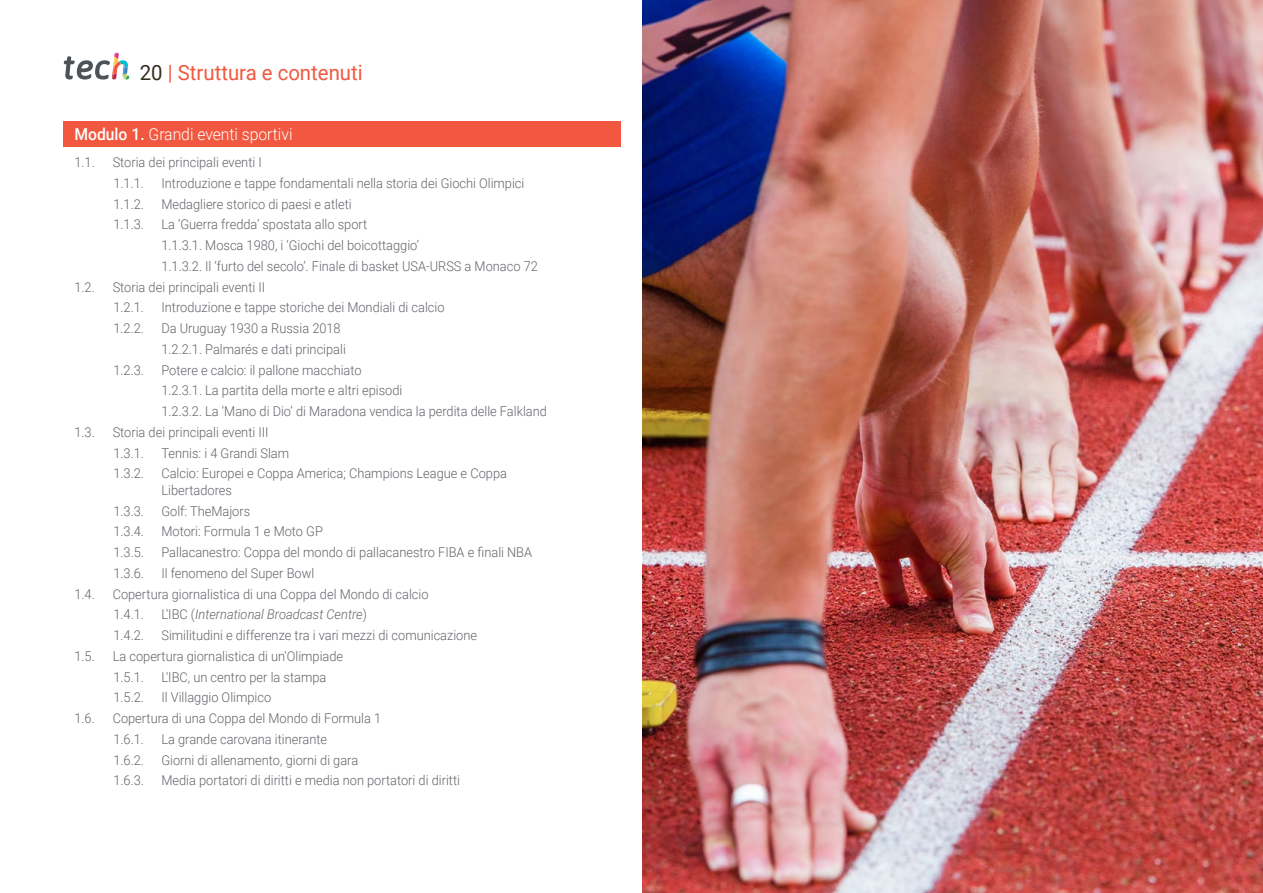
<style>
.page{position:relative;width:1263px;height:893px;background:#fff}
.page>*{position:absolute;margin:0;border:0;box-sizing:border-box;transform-origin:0 0}
.t1{font:21px "Roboto";color:#f1583f}
.t2{font:300 16.5px "Roboto";color:#fff;scale:.95 1}
.t3{font:300 13.5px/20.7px "Roboto";color:#61646a;scale:.95 1}
.t4{font:italic 300 13.5px "Roboto";color:#61646a;scale:.95 1}
.s1{color:#312e20}
.s2{font-weight:500}
.s3{font-style:normal}
</style>
<div class="page">
<svg style="left:64px;top:53px;width:65px;height:27px"></svg>
<div style="left:63px;top:121px;width:558px;height:25px;background:#f1583f"></div>
<img style="left:642px;top:0;width:621px;height:893px">
<h1 class="t1" style="left:140px;top:57px;width:224px"><span class="s1">20</span> | Struttura e contenuti</h1>
<p class="t2" style="left:74px;top:123px;width:231px"><span class="s2">Modulo 1.</span> Grandi eventi sportivi</p>
<p class="t3" style="left:74px;top:151px;width:23px">1.1.</p>
<p class="t3" style="left:113px;top:151px;width:159px">Storia dei principali eventi I<br>1.1.1.</p>
<p class="t3" style="left:161px;top:172px;width:384px">Introduzione e tappe fondamentali nella storia dei Giochi Olimpici</p>
<p class="t3" style="left:113px;top:193px;width:34px">1.1.2.</p>
<p class="t3" style="left:161px;top:193px;width:202px">Medagliere storico di paesi e atleti</p>
<p class="t3" style="left:113px;top:214px;width:34px">1.1.3.</p>
<p class="t3" style="left:161px;top:214px;width:398px">La ‘Guerra fredda’ spostata allo sport<br>1.1.3.1. Mosca 1980, i ‘Giochi del boicottaggio’<br>1.1.3.2. Il ‘furto del secolo’. Finale di basket USA-URSS a Monaco 72</p>
<p class="t3" style="left:74px;top:276px;width:23px">1.2.</p>
<p class="t3" style="left:113px;top:276px;width:162px">Storia dei principali eventi II<br>1.2.1.</p>
<p class="t3" style="left:161px;top:297px;width:299px">Introduzione e tappe storiche dei Mondiali di calcio</p>
<p class="t3" style="left:113px;top:317px;width:34px">1.2.2.</p>
<p class="t3" style="left:161px;top:317px;width:196px">Da Uruguay 1930 a Russia 2018<br>1.2.2.1. Palmarés e dati principali</p>
<p class="t3" style="left:113px;top:359px;width:34px">1.2.3.</p>
<p class="t3" style="left:161px;top:359px;width:407px">Potere e calcio: il pallone macchiato<br>1.2.3.1. La partita della morte e altri episodi<br>1.2.3.2. La ‘Mano di Dio’ di Maradona vendica la perdita delle Falkland</p>
<p class="t3" style="left:74px;top:421px;width:23px">1.3.</p>
<p class="t3" style="left:113px;top:421px;width:166px">Storia dei principali eventi III<br>1.3.1.</p>
<p class="t3" style="left:161px;top:442px;width:136px">Tennis: i 4 Grandi Slam</p>
<p class="t3" style="left:113px;top:463px;width:34px">1.3.2.</p>
<p class="t3" style="left:161px;top:465px;width:365px;line-height:16.5px">Calcio: Europei e Coppa America; Champions League e Coppa<br>Libertadores</p>
<p class="t3" style="left:113px;top:500px;width:34px">1.3.3.</p>
<p class="t3" style="left:161px;top:500px;width:95px">Golf: TheMajors</p>
<p class="t3" style="left:113px;top:521px;width:34px">1.3.4.</p>
<p class="t3" style="left:161px;top:521px;width:172px">Motori: Formula 1 e Moto GP</p>
<p class="t3" style="left:113px;top:541px;width:34px">1.3.5.</p>
<p class="t3" style="left:161px;top:541px;width:392px">Pallacanestro: Coppa del mondo di pallacanestro FIBA e finali NBA</p>
<p class="t3" style="left:113px;top:562px;width:34px">1.3.6.</p>
<p class="t3" style="left:161px;top:562px;width:162px">Il fenomeno del Super Bowl</p>
<p class="t3" style="left:74px;top:583px;width:23px">1.4.</p>
<p class="t3" style="left:113px;top:583px;width:334px">Copertura giornalistica di una Coppa del Mondo di calcio<br>1.4.1.</p>
<p class="t4" style="left:161px;top:605px;width:218px"><span class="s3">L'IBC (</span>International Broadcast Centre<span class="s3">)</span></p>
<p class="t3" style="left:113px;top:624px;width:34px">1.4.2.</p>
<p class="t3" style="left:161px;top:624px;width:334px">Similitudini e differenze tra i vari mezzi di comunicazione</p>
<p class="t3" style="left:74px;top:645px;width:23px">1.5.</p>
<p class="t3" style="left:113px;top:645px;width:244px">La copertura giornalistica di un'Olimpiade<br>1.5.1.</p>
<p class="t3" style="left:161px;top:666px;width:175px">L'IBC, un centro per la stampa</p>
<p class="t3" style="left:113px;top:687px;width:34px">1.5.2.</p>
<p class="t3" style="left:161px;top:687px;width:117px">Il Villaggio Olimpico</p>
<p class="t3" style="left:74px;top:707px;width:23px">1.6.</p>
<p class="t3" style="left:113px;top:707px;width:284px">Copertura di una Coppa del Mondo di Formula 1<br>1.6.1.</p>
<p class="t3" style="left:161px;top:728px;width:176px">La grande carovana itinerante</p>
<p class="t3" style="left:113px;top:749px;width:34px">1.6.2.</p>
<p class="t3" style="left:161px;top:749px;width:209px">Giorni di allenamento, giorni di gara</p>
<p class="t3" style="left:113px;top:770px;width:34px">1.6.3.</p>
<p class="t3" style="left:161px;top:770px;width:316px">Media portatori di diritti e media non portatori di diritti</p>
</div>
